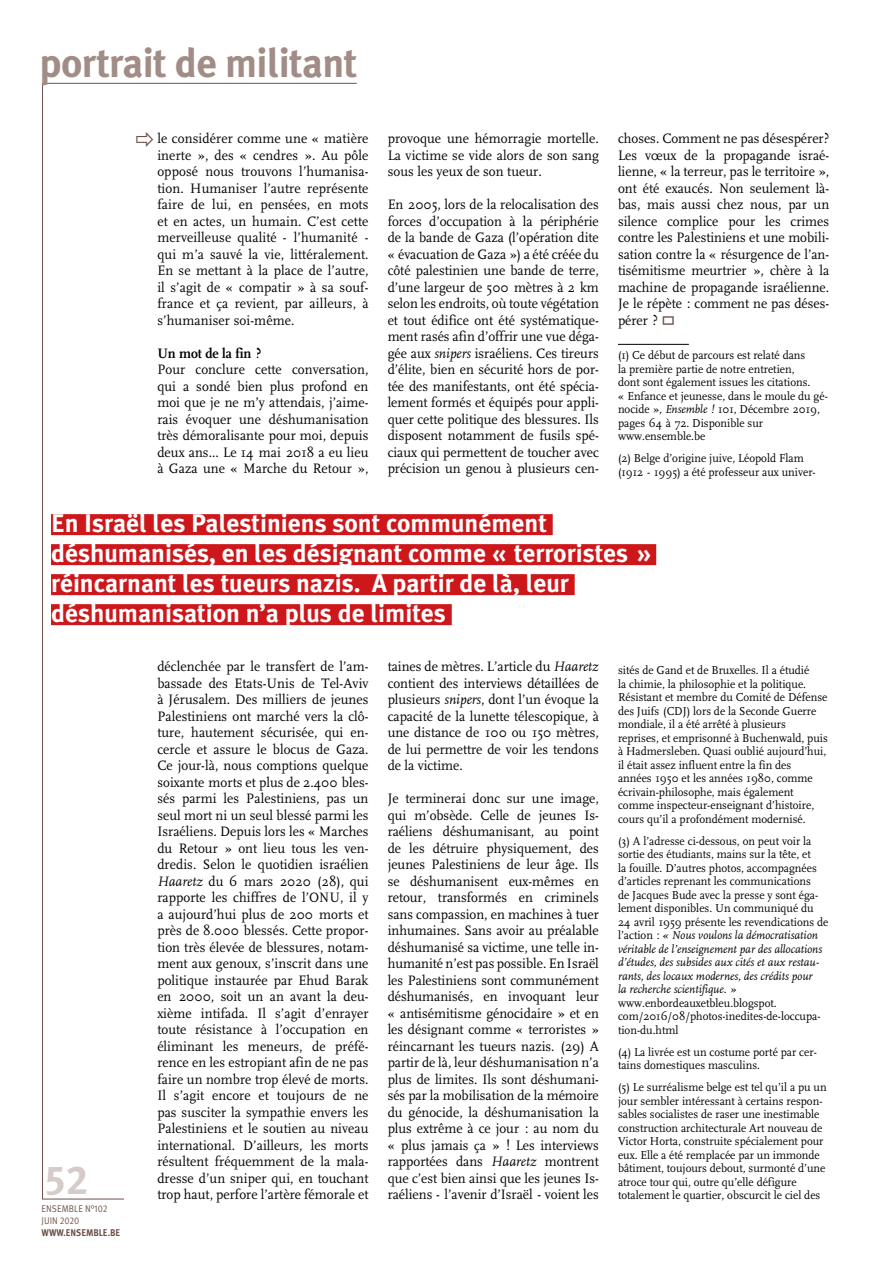
<style>
.page{position:relative;width:893px;height:1263px;background:#fff}
.page>*{position:absolute;margin:0;border:0;box-sizing:border-box;transform-origin:0 0}
.t1{font:700 40.5px "Meta Plus";letter-spacing:-.015em;color:#a28d86}
.t2{font:40.5px "Meta Plus Bold Caps";color:#d5cbc9}
.t3{font:700 25.5px/30px "Meta Plus";color:#fff}
.t4{font:14.25px/16.5px "FF Scala";letter-spacing:.005em;color:#000;text-align:justify;scale:.95 1}
.t5{font:700 14.25px "FF Scala";color:#000;scale:.95 1}
.t6{font:12px/13.5px "FF Scala";color:#000;scale:.95 1}
.t7{font:9.75px/12px "Meta Pro";letter-spacing:.01em;color:#6f524b;scale:.9 1}
.t8{font:700 9.75px "Meta Plus";color:#6f524b;scale:.9 1}
.s1{font-style:italic}
</style>
<div class="page">
<svg style="left:42px;top:83px;width:315px;height:1116px"></svg>
<hr style="left:618px;top:344px;width:71px;height:1px;background:#000">
<div style="left:51px;top:514px;width:502px;height:21px;background:#cd171a"></div>
<div style="left:51px;top:544px;width:605px;height:21px;background:#cd171a"></div>
<div style="left:51px;top:574px;width:524px;height:21px;background:#cd171a"></div>
<div style="left:51px;top:604px;width:401px;height:21px;background:#cd171a"></div>
<svg style="left:136px;top:132px;width:17px;height:15px"></svg>
<h1 class="t1" style="left:40px;top:39px;width:319px">portrait de militant</h1>
<p class="t4" style="left:157px;top:130px;width:224px">le considérer comme une « matière inerte », des « cendres ». Au pôle opposé nous trouvons l’humanisa&shy;tion. Humaniser l’autre représente faire de lui, en pensées, en mots et en actes, un humain. C’est cette merveilleuse qualité - l’humanité - qui m’a sauvé la vie, littéralement.<br>En se mettant à la place de l’autre, il s’agit de « compatir » à sa souf&shy;france et ça revient, par ailleurs, à s’humaniser soi-même.</p>
<p class="t5" style="left:157px;top:345px;width:111px">Un mot de la fin ?</p>
<p class="t4" style="left:157px;top:361px;width:224px">Pour conclure cette conversation, qui a sondé bien plus profond en moi que je ne m’y attendais, j’aime&shy;rais évoquer une déshumanisation très démoralisante pour moi, depuis deux ans... Le 14 mai 2018 a eu lieu à Gaza une « Marche du Retour »,</p>
<p class="t4" style="left:388px;top:131px;width:224px">provoque une hémorragie mortelle.<br>La victime se vide alors de son sang sous les yeux de son tueur.</p>
<p class="t4" style="left:388px;top:197px;width:224px">En 2005, lors de la relocalisation des forces d’occupation à la périphérie de la bande de Gaza (l’opération dite « évacuation de Gaza ») a été créée du côté palestinien une bande de terre, d’une largeur de 500 mètres à 2 km selon les endroits, où toute végétation et tout édifice ont été systématique&shy;ment rasés afin d’offrir une vue déga&shy;gée aux <span class="s1">snipers</span> israéliens. Ces tireurs d’élite, bien en sécurité hors de por&shy;tée des manifestants, ont été spécia&shy;lement formés et équipés pour appli&shy;quer cette politique des blessures. Ils disposent notamment de fusils spé&shy;ciaux qui permettent de toucher avec précision un genou à plusieurs cen-</p>
<p class="t4" style="left:618px;top:130px;width:224px">choses. Comment ne pas désespérer?<br>Les vœux de la propagande israé&shy;lienne, « la terreur, pas le territoire », ont été exaucés. Non seulement là&shy;bas, mais aussi chez nous, par un silence complice pour les crimes contre les Palestiniens et une mobili&shy;sation contre la « résurgence de l’an&shy;tisémitisme meurtrier », chère à la machine de propagande israélienne.<br>Je le répète : comment ne pas déses&shy;pérer ?</p>
<p class="t6" style="left:618px;top:349px;width:222px">(1) Ce début de parcours est relaté dans<br>la première partie de notre entretien,<br>dont sont également issues les citations.<br>« Enfance et jeunesse, dans le moule du gé&shy;nocide »<span class="s1">, Ensemble !</span> 101, Décembre 2019, pages 64 à 72. Disponible sur www.ensemble.be</p>
<p class="t6" style="left:618px;top:452px;width:210px">(2) Belge d’origine juive, Léopold Flam (1912 - 1995) a été professeur aux univer-</p>
<h2 class="t3" style="left:51px;top:508px;width:601px">En Israël les Palestiniens sont communément déshumanisés, en les désignant comme « terroristes » réincarnant les tueurs nazis. A partir de là, leur déshumanisation n’a plus de limites</h2>
<p class="t6" style="left:618px;top:664px;width:222px">sités de Gand et de Bruxelles. Il a étudié<br>la chimie, la philosophie et la politique.<br>Résistant et membre du Comité de Défense des Juifs (CDJ) lors de la Seconde Guerre mondiale, il a été arrêté à plusieurs reprises, et emprisonné à Buchenwald, puis à Hadmersleben. Quasi oublié aujourd’hui, il était assez influent entre la fin des années 1950 et les années 1980, comme écrivain-philosophe, mais également comme inspecteur-enseignant d’histoire, cours qu’il a profondément modernisé.</p>
<p class="t6" style="left:618px;top:834px;width:223px">(3) A l’adresse ci-dessous, on peut voir la sortie des étudiants, mains sur la tête, et<br>la fouille. D’autres photos, accompagnées d’articles reprenant les communications<br>de Jacques Bude avec la presse y sont éga&shy;lement disponibles. Un communiqué du 24 avril 1959 présente les revendications de l’action : <span class="s1">« Nous voulons la démocratisation véritable de l’enseignement par des allocations d’études, des subsides aux cités et aux restau&shy;rants, des locaux modernes, des crédits pour<br>la recherche scientifique. »</span></p>
<p class="t6" style="left:618px;top:996px;width:215px">www.enbordeauxetbleu.blogspot. com/2016/08/photos-inedites-de-loccupa&shy;tion-du.html</p>
<p class="t6" style="left:618px;top:1045px;width:211px">(4) La livrée est un costume porté par cer&shy;tains domestiques masculins.</p>
<p class="t6" style="left:618px;top:1081px;width:221px">(5) Le surréalisme belge est tel qu’il a pu un jour sembler intéressant à certains respon&shy;sables socialistes de raser une inestimable construction architecturale Art nouveau de Victor Horta, construite spécialement pour eux. Elle a été remplacée par un immonde bâtiment, toujours debout, surmonté d’une atroce tour qui, outre qu’elle défigure totalement le quartier, obscurcit le ciel des</p>
<p class="t4" style="left:157px;top:658px;width:224px">déclenchée par le transfert de l’am&shy;bassade des Etats-Unis de Tel-Aviv à Jérusalem. Des milliers de jeunes Palestiniens ont marché vers la clô&shy;ture, hautement sécurisée, qui en&shy;cercle et assure le blocus de Gaza.<br>Ce jour-là, nous comptions quelque soixante morts et plus de 2.400 bles&shy;sés parmi les Palestiniens, pas un seul mort ni un seul blessé parmi les Israéliens. Depuis lors les « Marches du Retour » ont lieu tous les ven&shy;dredis. Selon le quotidien israélien <span class="s1">Haaretz</span> du 6 mars 2020 (28), qui rapporte les chiffres de l’ONU, il y a aujourd’hui plus de 200 morts et près de 8.000 blessés. Cette propor&shy;tion très élevée de blessures, notam&shy;ment aux genoux, s’inscrit dans une politique instaurée par Ehud Barak en 2000, soit un an avant la deu&shy;xième intifada. Il s’agit d’enrayer toute résistance à l’occupation en éliminant les meneurs, de préfé&shy;rence en les estropiant afin de ne pas faire un nombre trop élevé de morts.<br>Il s’agit encore et toujours de ne pas susciter la sympathie envers les Palestiniens et le soutien au niveau international. D’ailleurs, les morts résultent fréquemment de la mala&shy;dresse d’un sniper qui, en touchant trop haut, perfore l’artère fémorale et</p>
<p class="t4" style="left:388px;top:659px;width:224px">taines de mètres. L’article du <span class="s1">Haaretz </span>contient des interviews détaillées de plusieurs <span class="s1">snipers</span>, dont l’un évoque la capacité de la lunette télescopique, à une distance de 100 ou 150 mètres, de lui permettre de voir les tendons de la victime.</p>
<p class="t4" style="left:388px;top:791px;width:224px">Je terminerai donc sur une image, qui m’obsède. Celle de jeunes Is&shy;raéliens déshumanisant, au point de les détruire physiquement, des jeunes Palestiniens de leur âge. Ils se déshumanisent eux-mêmes en retour, transformés en criminels sans compassion, en machines à tuer inhumaines. Sans avoir au préalable déshumanisé sa victime, une telle in&shy;humanité n’est pas possible. En Israël les Palestiniens sont communément déshumanisés, en invoquant leur « antisémitisme génocidaire » et en les désignant comme « terroristes » réincarnant les tueurs nazis. (29) A partir de là, leur déshumanisation n’a plus de limites. Ils sont déshumani&shy;sés par la mobilisation de la mémoire du génocide, la déshumanisation la plus extrême à ce jour : au nom du « plus jamais ça » ! Les interviews rapportées dans <span class="s1">Haaretz</span> montrent que c’est bien ainsi que les jeunes Is&shy;raéliens - l’avenir d’Israël - voient les</p>
<h1 class="t2" style="left:45px;top:1156px;width:45px">52</h1>
<p class="t7" style="left:42px;top:1203px;width:75px">ENSEMBLE N°102<br>JUIN 2020</p>
<p class="t8" style="left:41px;top:1227px;width:89px">www.ensemble.be</p>
</div>
